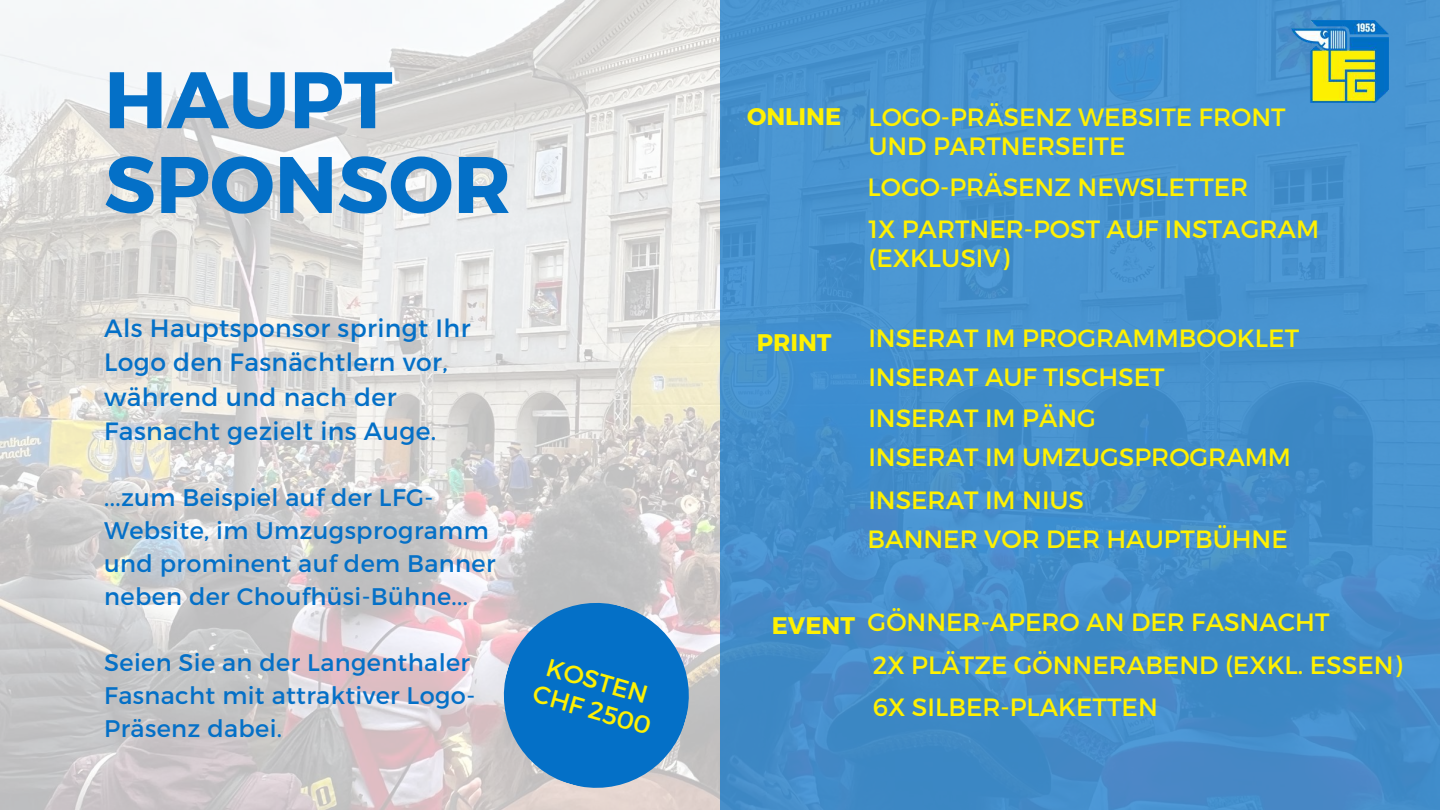
<style>
.page{position:relative;width:1440px;height:810px;background:#fff}
.page>*{position:absolute;margin:0;border:0;box-sizing:border-box;transform-origin:0 0}
.t1{font:700 80px/84.8px "Montserrat";color:#0470c7}
.t2{font:25px/29.2px "Montserrat";color:#fff102}
.t3{font:25px/34.5px "Montserrat";letter-spacing:.015em;color:#0470c7}
.t4{font:24px/33px "Montserrat";letter-spacing:.015em;color:#0470c7}
.t5{font:700 24px "Montserrat";color:#fff102}
.s1{font-weight:700;font-size:24px}
</style>
<div class="page">
<img style="left:0;top:0;width:720px;height:810px">
<div style="left:720px;top:0;width:720px;height:810px;background:#4791ce"></div>
<svg style="left:493px;top:592px;width:206px;height:206px;background:#5191c9"></svg>
<img style="left:1291px;top:20px;width:97px;height:82px">
<h1 class="t1" style="left:104px;top:53px;width:409px">HAUPT<br>SPONSOR</h1>
<p class="t3" style="left:104px;top:309px;width:368px">Als Hauptsponsor springt Ihr<br>Logo den Fasnächtlern vor, während und nach der<br>Fasnacht gezielt ins Auge.</p>
<p class="t4" style="left:104px;top:480px;width:393px">...zum Beispiel auf der LFG-<br>Website, im Umzugsprogramm und prominent auf dem Banner neben der Choufhüsi-Bühne...</p>
<p class="t4" style="left:104px;top:645px;width:372px">Seien Sie an der Langenthaler<br>Fasnacht mit attraktiver Logo-<br>Präsenz dabei.</p>
<p class="t2" style="left:551px;top:651px;width:106px;rotate:16deg">KOSTEN</p>
<p class="t2" style="left:538px;top:678px;width:123px;rotate:16deg">CHF 2500</p>
<p class="t2" style="left:868px;top:101px;width:419px;text-indent:-121px"><span class="s1">ONLINE</span> LOGO-PRÄSENZ WEBSITE FRONT<br>UND PARTNERSEITE</p>
<p class="t2" style="left:868px;top:172px;width:382px">LOGO-PRÄSENZ NEWSLETTER</p>
<p class="t2" style="left:868px;top:213px;width:452px">1X PARTNER-POST AUF INSTAGRAM (EXKLUSIV)</p>
<p class="t5" style="left:757px;top:327px;width:76px">PRINT</p>
<p class="t2" style="left:868px;top:317px;width:432px;line-height:39px">INSERAT IM PROGRAMMBOOKLET<br>INSERAT AUF TISCHSET</p>
<p class="t2" style="left:868px;top:403px;width:229px">INSERAT IM PÄNG</p>
<p class="t2" style="left:868px;top:442px;width:424px">INSERAT IM UMZUGSPROGRAMM</p>
<p class="t2" style="left:868px;top:484px;width:217px">INSERAT IM NIUS</p>
<p class="t2" style="left:868px;top:523px;width:422px">BANNER VOR DER HAUPTBÜHNE</p>
<p class="t2" style="left:772px;top:606px;width:559px"><sub>EVENT</sub> GÖNNER-APERO AN DER FASNACHT</p>
<p class="t2" style="left:873px;top:649px;width:531px">2X PLÄTZE GÖNNERABEND (EXKL. ESSEN)</p>
<p class="t2" style="left:873px;top:692px;width:286px">6X SILBER-PLAKETTEN</p>
</div>
